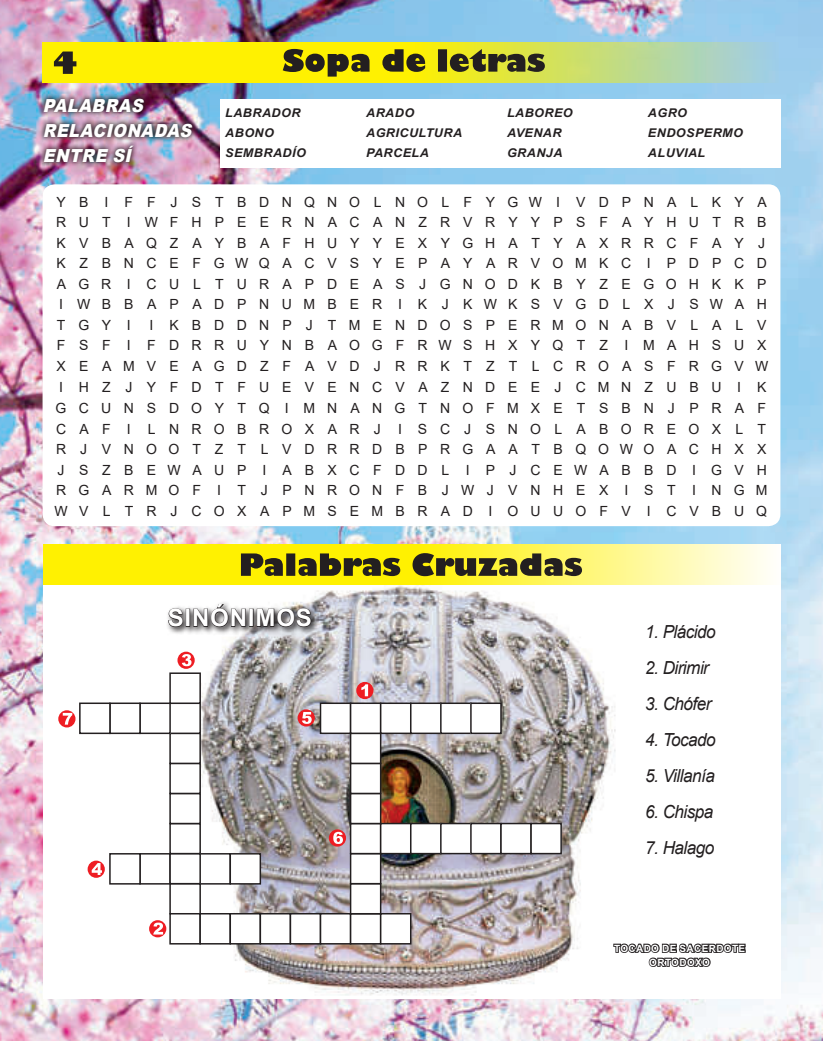
<style>
.page{position:relative;width:823px;height:1041px;background:#fff}
.page>*{position:absolute;margin:0;border:0;box-sizing:border-box;transform-origin:0 0}
.t1{font:700 24px "Arial";letter-spacing:.035em;color:#fff}
.t2{font:italic 18px "Arial";letter-spacing:-.03em;color:#231f20;scale:.95 1}
.t3{font:italic 900 18px/25px "Arial";letter-spacing:.035em;color:#fff;scale:.9 1}
.t4{font:14px/20.6px "Arial";letter-spacing:.915em;color:#231f20;text-align:justify}
.t5{font:italic 700 12px/20px "Arial";letter-spacing:.035em;color:#231f20;scale:1.05 1}
.t6{font:700 10px/14px "Arial";letter-spacing:.035em;color:#fff;text-align:center}
</style>
<div class="page">
<img style="left:0;top:0;width:822px;height:1040px">
<div style="left:43px;top:544px;width:737px;height:454px;background:#fff"></div>
<img style="left:164px;top:584px;width:494px;height:412px">
<svg style="left:43px;top:43px;width:736px;height:40px;background:#dee548"></svg>
<svg style="left:54px;top:51px;width:22px;height:23px"></svg>
<svg style="left:43px;top:544px;width:725px;height:40px;background:#fef446"></svg>
<svg style="left:241px;top:553px;width:340px;height:23px;background:#80791e"></svg>
<svg style="left:282px;top:49px;width:262px;height:28px;background:#96911a"></svg>
<img style="left:38px;top:93px;width:160px;height:76px">
<div style="left:220px;top:99px;width:560px;height:68px;background:#fff"></div>
<div style="left:43px;top:184px;width:737px;height:342px;background:#fff;border-radius:12px"></div>
<svg style="left:166px;top:601px;width:153px;height:34px"></svg>
<svg style="left:167px;top:607px;width:16px;height:20px"></svg>
<div style="left:185px;top:608px;width:5px;height:18px;border:1px solid #231f20"></div>
<svg style="left:193px;top:603px;width:53px;height:24px"></svg>
<div style="left:249px;top:608px;width:4px;height:18px;border:1px solid #231f20"></div>
<svg style="left:256px;top:604px;width:56px;height:23px"></svg>
<div style="left:640px;top:608px;width:120px;height:262px;background:#fff"></div>
<svg style="left:612px;top:940px;width:134px;height:28px"></svg>
<svg style="left:356px;top:681px;width:17px;height:18px"></svg>
<svg style="left:361px;top:684px;width:7px;height:12px"></svg>
<svg style="left:149px;top:920px;width:17px;height:17px"></svg>
<svg style="left:153px;top:922px;width:10px;height:12px"></svg>
<svg style="left:177px;top:651px;width:17px;height:17px"></svg>
<svg style="left:182px;top:654px;width:9px;height:12px"></svg>
<svg style="left:88px;top:860px;width:17px;height:17px"></svg>
<svg style="left:92px;top:862px;width:10px;height:12px"></svg>
<svg style="left:58px;top:710px;width:17px;height:17px"></svg>
<svg style="left:63px;top:712px;width:9px;height:12px"></svg>
<svg style="left:328px;top:829px;width:18px;height:17px"></svg>
<svg style="left:333px;top:831px;width:10px;height:12px"></svg>
<svg style="left:297px;top:709px;width:17px;height:17px"></svg>
<svg style="left:302px;top:711px;width:9px;height:12px"></svg>
<div style="left:170px;top:883px;width:30px;height:30px;background:#fff"></div>
<div style="left:169px;top:882px;width:32px;height:32px;border:2px solid #231f20"></div>
<div style="left:170px;top:913px;width:30px;height:30px;background:#fff"></div>
<div style="left:169px;top:912px;width:32px;height:32px;border:2px solid #231f20"></div>
<div style="left:200px;top:913px;width:30px;height:30px;background:#fff"></div>
<div style="left:199px;top:912px;width:32px;height:32px;border:2px solid #231f20"></div>
<div style="left:230px;top:913px;width:30px;height:30px;background:#fff"></div>
<div style="left:229px;top:912px;width:32px;height:32px;border:2px solid #231f20"></div>
<div style="left:260px;top:913px;width:30px;height:30px;background:#fff"></div>
<div style="left:259px;top:912px;width:32px;height:32px;border:2px solid #231f20"></div>
<div style="left:290px;top:913px;width:30px;height:30px;background:#fff"></div>
<div style="left:289px;top:912px;width:32px;height:32px;border:2px solid #231f20"></div>
<div style="left:320px;top:913px;width:30px;height:30px;background:#fff"></div>
<div style="left:319px;top:912px;width:32px;height:32px;border:2px solid #231f20"></div>
<div style="left:320px;top:703px;width:30px;height:30px;background:#fff"></div>
<div style="left:319px;top:702px;width:32px;height:32px;border:2px solid #231f20"></div>
<div style="left:350px;top:913px;width:30px;height:30px;background:#fff"></div>
<div style="left:349px;top:912px;width:32px;height:32px;border:2px solid #231f20"></div>
<div style="left:350px;top:883px;width:30px;height:30px;background:#fff"></div>
<div style="left:349px;top:882px;width:32px;height:32px;border:2px solid #231f20"></div>
<div style="left:350px;top:853px;width:30px;height:30px;background:#fff"></div>
<div style="left:349px;top:852px;width:32px;height:32px;border:2px solid #231f20"></div>
<div style="left:350px;top:823px;width:30px;height:30px;background:#fff"></div>
<div style="left:349px;top:822px;width:32px;height:32px;border:2px solid #231f20"></div>
<div style="left:380px;top:823px;width:30px;height:30px;background:#fff"></div>
<div style="left:379px;top:822px;width:32px;height:32px;border:2px solid #231f20"></div>
<div style="left:410px;top:823px;width:30px;height:30px;background:#fff"></div>
<div style="left:410px;top:822px;width:31px;height:32px;border:2px solid #231f20"></div>
<div style="left:440px;top:823px;width:30px;height:30px;background:#fff"></div>
<div style="left:440px;top:822px;width:31px;height:32px;border:2px solid #231f20"></div>
<div style="left:470px;top:823px;width:30px;height:30px;background:#fff"></div>
<div style="left:470px;top:822px;width:31px;height:32px;border:2px solid #231f20"></div>
<div style="left:500px;top:823px;width:30px;height:30px;background:#fff"></div>
<div style="left:500px;top:822px;width:31px;height:32px;border:2px solid #231f20"></div>
<div style="left:530px;top:823px;width:31px;height:30px;background:#fff"></div>
<div style="left:530px;top:822px;width:31px;height:32px;border:2px solid #231f20"></div>
<div style="left:350px;top:793px;width:30px;height:30px;background:#fff"></div>
<div style="left:349px;top:792px;width:32px;height:32px;border:2px solid #231f20"></div>
<div style="left:350px;top:763px;width:30px;height:30px;background:#fff"></div>
<div style="left:349px;top:762px;width:32px;height:32px;border:2px solid #231f20"></div>
<div style="left:350px;top:733px;width:30px;height:30px;background:#fff"></div>
<div style="left:349px;top:732px;width:32px;height:32px;border:2px solid #231f20"></div>
<div style="left:350px;top:703px;width:30px;height:30px;background:#fff"></div>
<div style="left:349px;top:702px;width:32px;height:32px;border:2px solid #231f20"></div>
<div style="left:380px;top:703px;width:30px;height:30px;background:#fff"></div>
<div style="left:379px;top:702px;width:32px;height:32px;border:2px solid #231f20"></div>
<div style="left:410px;top:703px;width:30px;height:30px;background:#fff"></div>
<div style="left:410px;top:702px;width:31px;height:32px;border:2px solid #231f20"></div>
<div style="left:440px;top:703px;width:30px;height:30px;background:#fff"></div>
<div style="left:440px;top:702px;width:31px;height:32px;border:2px solid #231f20"></div>
<div style="left:470px;top:703px;width:30px;height:30px;background:#fff"></div>
<div style="left:470px;top:702px;width:31px;height:32px;border:2px solid #231f20"></div>
<div style="left:380px;top:913px;width:30px;height:30px;background:#fff"></div>
<div style="left:379px;top:912px;width:32px;height:32px;border:2px solid #231f20"></div>
<div style="left:200px;top:853px;width:30px;height:30px;background:#fff"></div>
<div style="left:199px;top:852px;width:32px;height:32px;border:2px solid #231f20"></div>
<div style="left:140px;top:853px;width:30px;height:30px;background:#fff"></div>
<div style="left:139px;top:852px;width:32px;height:32px;border:2px solid #231f20"></div>
<div style="left:109px;top:852px;width:32px;height:32px;border:2px solid #231f20"></div>
<div style="left:230px;top:853px;width:30px;height:30px;background:#fff"></div>
<div style="left:229px;top:852px;width:32px;height:32px;border:2px solid #231f20"></div>
<div style="left:170px;top:853px;width:30px;height:30px;background:#fff"></div>
<div style="left:169px;top:852px;width:32px;height:32px;border:2px solid #231f20"></div>
<div style="left:170px;top:823px;width:30px;height:30px;background:#fff"></div>
<div style="left:169px;top:822px;width:32px;height:32px;border:2px solid #231f20"></div>
<div style="left:170px;top:793px;width:30px;height:30px;background:#fff"></div>
<div style="left:169px;top:792px;width:32px;height:32px;border:2px solid #231f20"></div>
<div style="left:170px;top:763px;width:30px;height:30px;background:#fff"></div>
<div style="left:169px;top:762px;width:32px;height:32px;border:2px solid #231f20"></div>
<div style="left:170px;top:733px;width:30px;height:30px;background:#fff"></div>
<div style="left:169px;top:732px;width:32px;height:32px;border:2px solid #231f20"></div>
<div style="left:170px;top:703px;width:30px;height:30px;background:#fff"></div>
<div style="left:169px;top:702px;width:32px;height:32px;border:2px solid #231f20"></div>
<div style="left:140px;top:703px;width:30px;height:30px;background:#fff"></div>
<div style="left:139px;top:702px;width:32px;height:32px;border:2px solid #231f20"></div>
<div style="left:109px;top:702px;width:32px;height:32px;border:2px solid #231f20"></div>
<div style="left:79px;top:702px;width:32px;height:32px;border:2px solid #231f20"></div>
<div style="left:170px;top:673px;width:30px;height:30px;background:#fff"></div>
<div style="left:169px;top:672px;width:32px;height:32px;border:2px solid #231f20"></div>
<p class="t3" style="left:43px;top:93px;width:169px">PALABRAS<br>RELACIONADAS<br>ENTRE SÍ</p>
<p class="t5" style="left:225px;top:102px;width:78px">LABRADOR<br>ABONO<br>SEMBRADÍO</p>
<p class="t5" style="left:366px;top:102px;width:93px">ARADO<br>AGRICULTURA<br>PARCELA</p>
<p class="t5" style="left:506px;top:102px;width:64px">LABOREO<br>AVENAR<br>GRANJA</p>
<p class="t5" style="left:647px;top:102px;width:92px">AGRO<br>ENDOSPERMO<br>ALUVIAL</p>
<p class="t4" style="left:56px;top:193px;width:711px">YB I FFJSTBDNQNOLNOLFYGWI VDPNALKYA RUT IWFHPEERNACANZRVRYYPSFAYHUTRB KVBAQZAYBAFHUYYEXYGHATYAXRRCFAYJ KZBNCEFGWQACVSYEPAYARVOMKC I PDPCD AGR I CULTURAPDEASJGNODKBYZEGOHKKP IWBBAPADPNUMBER I KJKWKSVGDLXJSWAH TGY I</p>
<p class="t4" style="left:54px;top:316px;width:715px;text-align:right">I KBDDNPJ TMENDOSPERMONABVLALV<br>FSF I FDRRUYNBAOGFRWSHXYQTZ I MAHSUX XEAMVEAGDZFAVDJRRKTZTLCROASFRGVW I HZ JYFDTFUEVENCVAZNDEEJCMNZUBU I K GCUNSDOYTQ I MNANGTNOFMXETSBNJ PRAF CAF I LNROBROXARJ I SCJSNOLABOREOXLT RJ VNOOTZT LVDRRDBPRGAATBQOWOACHXX JSZBEWAUP I ABXCFDDL I PJCEWABBD I GVH RGARMOF I T J PNRONFB JWJ VNHEX I ST I NGM WVLTRJCOXAPMSEMBRAD I OUUOFV I CVBUQ</p>
<h1 class="t1" style="left:167px;top:608px;width:146px">SINÓNIMOS</h1>
<p class="t2" style="left:644px;top:624px;width:76px">1. Plácido</p>
<p class="t2" style="left:644px;top:660px;width:69px">2. Dirimir</p>
<p class="t2" style="left:644px;top:696px;width:71px">3. Chófer</p>
<p class="t2" style="left:644px;top:732px;width:76px">4. Tocado</p>
<p class="t2" style="left:644px;top:768px;width:75px">5. Villanía</p>
<p class="t2" style="left:644px;top:804px;width:73px">6. Chispa</p>
<p class="t2" style="left:644px;top:840px;width:74px">7. Halago</p>
<p class="t6" style="left:613px;top:942px;width:132px">TOCADO DE SACERDOTE<br>ORTODOXO</p>
</div>
